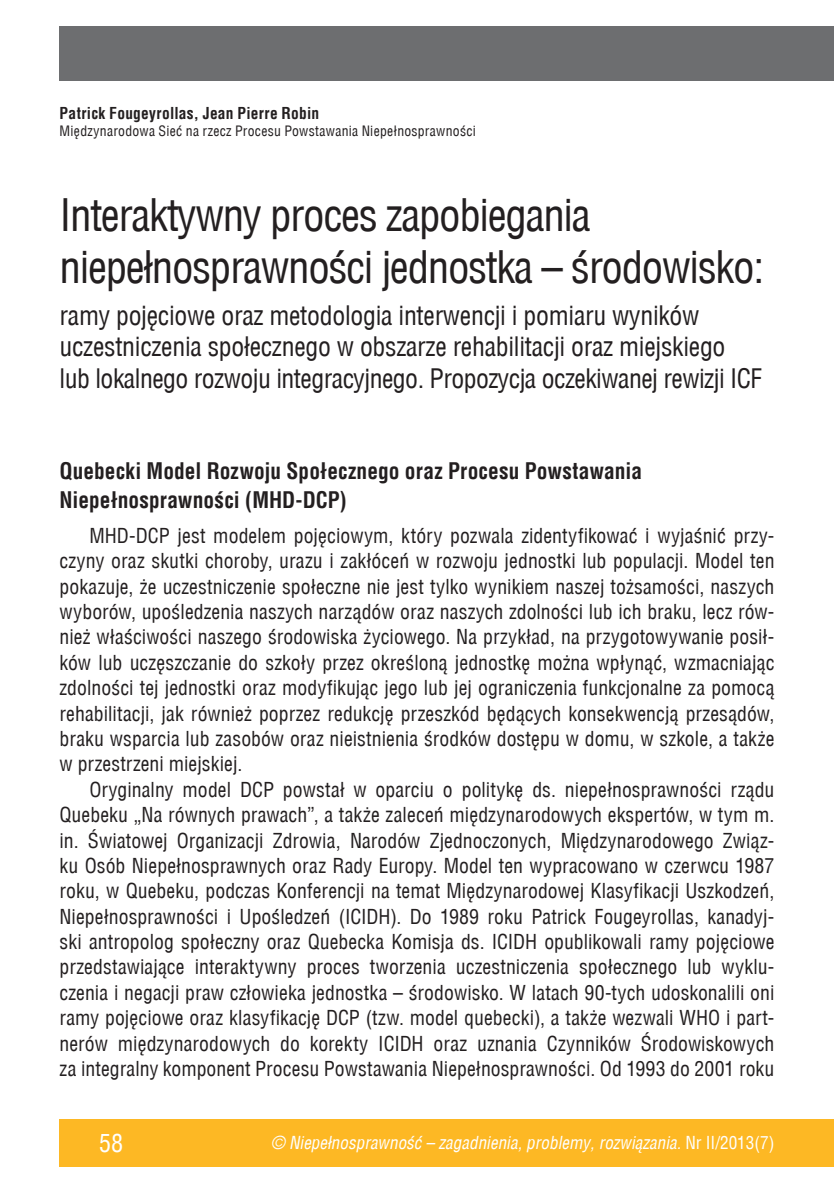
<style>
.page{position:relative;width:834px;height:1191px;background:#fff}
.page>*{position:absolute;margin:0;border:0;box-sizing:border-box;transform-origin:0 0}
.t1{font:43.75px/52.5px "Switzerland Condensed";letter-spacing:-.03em;color:#231f20}
.t2{font:26.25px/31.5px "Switzerland Condensed";letter-spacing:-.01em;color:#231f20}
.t3{font:24.5px "Switzerland Condensed";color:#fff}
.t4{font:700 21.88px/28.9px "Switzerland Condensed";color:#231f20}
.t5{font:20.12px/25.4px "Switzerland Condensed";letter-spacing:.005em;color:#231f20;text-align:justify}
.t6{font:italic 17.5px "Switzerland Condensed";color:#fff}
.t7{font:700 15.75px "Switzerland Condensed";letter-spacing:.015em;color:#231f20}
.t8{font:14px "Switzerland Condensed";letter-spacing:.025em;color:#231f20}
.s1{font-style:normal}
</style>
<div class="page">
<div style="left:60px;top:1119px;width:773px;height:47px;background:#fdb824"></div>
<div style="left:60px;top:26px;width:773px;height:55px;background:#6d6e70"></div>
<p class="t7" style="left:60px;top:104px;width:261px">Patrick Fougeyrollas, Jean Pierre Robin</p>
<p class="t8" style="left:60px;top:123px;width:418px">Międzynarodowa Sieć na rzecz Procesu Powstawania Niepełnosprawności</p>
<h1 class="t1" style="left:60px;top:189px;width:706px">Interaktywny proces zapobiegania niepełnosprawności jednostka – środowisko:</h1>
<h2 class="t2" style="left:60px;top:299px;width:703px">ramy pojęciowe oraz metodologia interwencji i pomiaru wyników uczestniczenia społecznego w obszarze rehabilitacji oraz miejskiego lub lokalnego rozwoju integracyjnego. Propozycja oczekiwanej rewizji ICF</h2>
<p class="t4" style="left:60px;top:456px;width:584px">Quebecki Model Rozwoju Społecznego oraz Procesu Powstawania<br>Niepełnosprawności (MHD-DCP)</p>
<p class="t5" style="left:60px;top:523px;width:716px;text-indent:30px">MHD-DCP jest modelem pojęciowym, który pozwala zidentyfikować i wyjaśnić przy&shy;czyny oraz skutki choroby, urazu i zakłóceń w rozwoju jednostki lub populacji. Model ten pokazuje, że uczestniczenie społeczne nie jest tylko wynikiem naszej tożsamości, naszych wyborów, upośledzenia naszych narządów oraz naszych zdolności lub ich braku, lecz rów&shy;nież właściwości naszego środowiska życiowego. Na przykład, na przygotowywanie posił&shy;ków lub uczęszczanie do szkoły przez określoną jednostkę można wpłynąć, wzmacniając zdolności tej jednostki oraz modyfikując jego lub jej ograniczenia funkcjonalne za pomocą rehabilitacji, jak również poprzez redukcję przeszkód będących konsekwencją przesądów, braku wsparcia lub zasobów oraz nieistnienia środków dostępu w domu, w szkole, a także w przestrzeni miejskiej.</p>
<p class="t5" style="left:60px;top:776px;width:716px;text-indent:30px">Oryginalny model DCP powstał w oparciu o politykę ds. niepełnosprawności rządu Quebeku „Na równych prawach”, a także zaleceń międzynarodowych ekspertów, w tym m. in. Światowej Organizacji Zdrowia, Narodów Zjednoczonych, Międzynarodowego Związ&shy;ku Osób Niepełnosprawnych oraz Rady Europy. Model ten wypracowano w czerwcu 1987 roku, w Quebeku, podczas Konferencji na temat Międzynarodowej Klasyfikacji Uszkodzeń, Niepełnosprawności i Upośledzeń (ICIDH). Do 1989 roku Patrick Fougeyrollas, kanadyj&shy;ski antropolog społeczny oraz Quebecka Komisja ds. ICIDH opublikowali ramy pojęciowe przedstawiające interaktywny proces tworzenia uczestniczenia społecznego lub wyklu&shy;czenia i negacji praw człowieka jednostka – środowisko. W latach 90-tych udoskonalili oni ramy pojęciowe oraz klasyfikację DCP (tzw. model quebecki), a także wezwali WHO i part&shy;nerów międzynarodowych do korekty ICIDH oraz uznania Czynników Środowiskowych za integralny komponent Procesu Powstawania Niepełnosprawności. Od 1993 do 2001 roku</p>
<p class="t3" style="left:99px;top:1129px;width:26px">58</p>
<p class="t6" style="left:271px;top:1132px;width:505px">© Niepełnosprawność – zagadnienia, problemy, rozwiązania. <span class="s1">Nr II/2013(7)</span></p>
</div>
